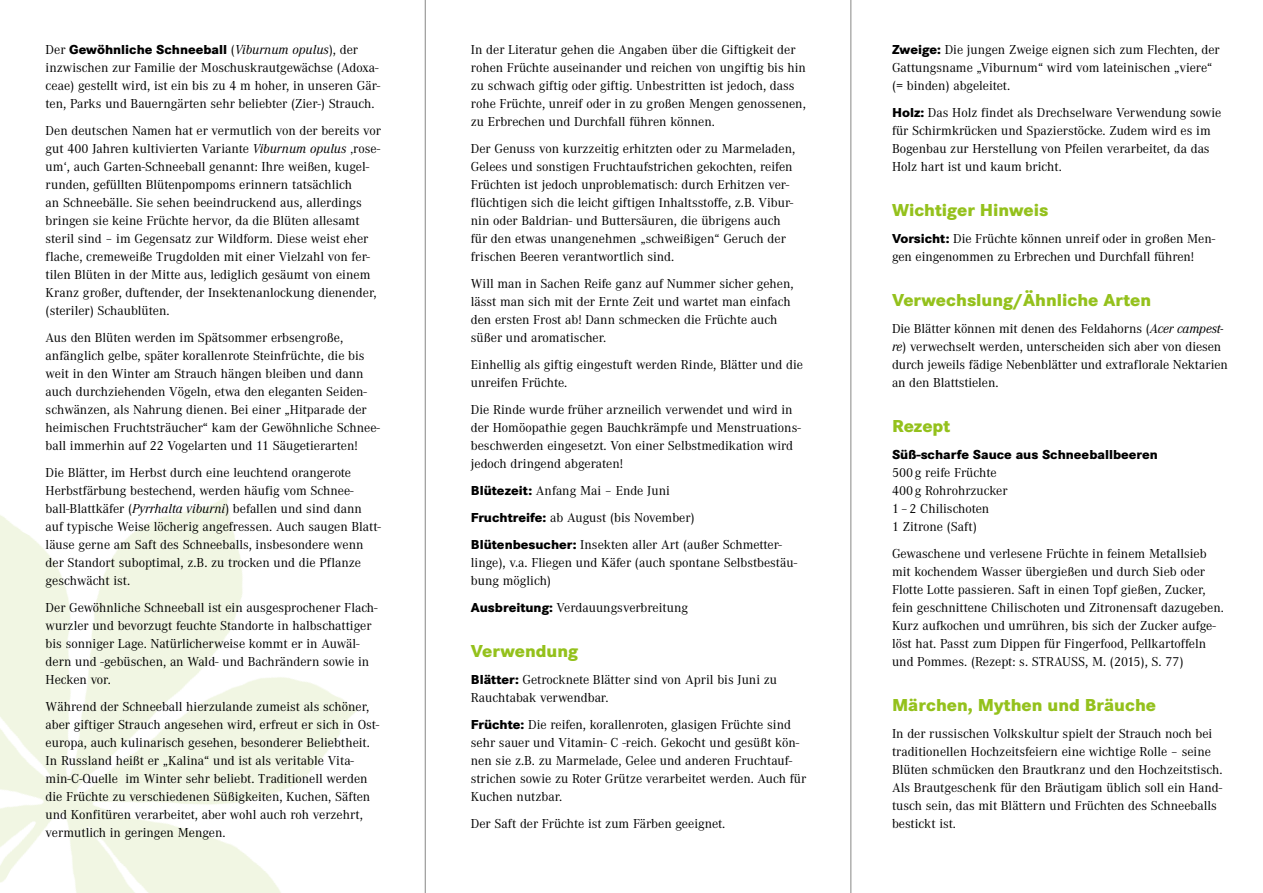
<style>
.page{position:relative;width:1263px;height:893px;background:#fff}
.page>*{position:absolute;margin:0;border:0;box-sizing:border-box;transform-origin:0 0}
.STeck_Head02{font:800 18px "Corporate S";color:#94c11c}
.Steck_Fließ{font:800 18px "Corporate S";color:#94c11c}
.Steck_Fließ-2{font:13.5px/18px "Corporate A";color:#000}
.s1{font-family:"Corporate S";font-weight:800}
.s2{font-style:italic}
.s3{font-style:inherit}
</style>
<div class="page">
<img style="left:0;top:497px;width:358px;height:396px">
<hr style="left:850px;top:0;width:1px;height:893px;background:#878786">
<hr style="left:425px;top:0;width:1px;height:893px;background:#878786">
<p class="Steck_Fließ-2" style="left:46px;top:41px;width:336px">Der <span class="s1">Gewöhnliche Schneeball</span> (<span class="s2">Viburnum opulus</span>), der inzwischen zur Familie der Moschuskrautgewächse (Adoxa&shy;ceae) gestellt wird, ist ein bis zu 4 m hoher, in unseren Gär&shy;ten, Parks und Bauerngärten sehr beliebter (Zier-) Strauch.</p>
<p class="Steck_Fließ-2" style="left:46px;top:122px;width:337px">Den deutschen Namen hat er vermutlich von der bereits vor gut 400 Jahren kultivierten Variante <span class="s2">Viburnum opulus</span> ‚rose&shy;um‘, auch Garten-Schneeball genannt: Ihre weißen, kugel&shy;runden, gefüllten Blütenpompoms erinnern tatsächlich<br>an Schneebälle. Sie sehen beeindruckend aus, allerdings bringen sie keine Früchte hervor, da die Blüten allesamt steril sind – im Gegensatz zur Wildform. Diese weist eher flache, cremeweiße Trugdolden mit einer Vielzahl von fer&shy;tilen Blüten in der Mitte aus, lediglich gesäumt von einem Kranz großer, duftender, der Insektenanlockung dienender, (steriler) Schaublüten.</p>
<p class="Steck_Fließ-2" style="left:46px;top:329px;width:336px">Aus den Blüten werden im Spätsommer erbsengroße, anfänglich gelbe, später korallenrote Steinfrüchte, die bis weit in den Winter am Strauch hängen bleiben und dann auch durchziehenden Vögeln, etwa den eleganten Seiden&shy;schwänzen, als Nahrung dienen. Bei einer „Hitparade der heimischen Fruchtsträucher“ kam der Gewöhnliche Schnee&shy;ball immerhin auf 22 Vogelarten und 11 Säugetierarten!</p>
<p class="Steck_Fließ-2" style="left:46px;top:464px;width:337px">Die Blätter, im Herbst durch eine leuchtend orangerote Herbstfärbung bestechend, werden häufig vom Schnee&shy;ball-Blattkäfer (<span class="s2">Pyrrhalta viburni</span>) befallen und sind dann auf typische Weise löcherig angefressen. Auch saugen Blatt&shy;läuse gerne am Saft des Schneeballs, insbesondere wenn der Standort suboptimal, z.B. zu trocken und die Pflanze geschwächt ist.</p>
<p class="Steck_Fließ-2" style="left:46px;top:599px;width:334px">Der Gewöhnliche Schneeball ist ein ausgesprochener Flach&shy;wurzler und bevorzugt feuchte Standorte in halbschattiger bis sonniger Lage. Natürlicherweise kommt er in Auwäl&shy;dern und -gebüschen, an Wald- und Bachrändern sowie in Hecken vor.</p>
<p class="Steck_Fließ-2" style="left:46px;top:698px;width:335px">Während der Schneeball hierzulande zumeist als schöner, aber giftiger Strauch angesehen wird, erfreut er sich in Ost&shy;europa, auch kulinarisch gesehen, besonderer Beliebtheit.<br>In Russland heißt er „Kalina“ und ist als veritable Vita&shy;min-C-Quelle im Winter sehr beliebt. Traditionell werden die Früchte zu verschiedenen Süßigkeiten, Kuchen, Säften und Konfitüren verarbeitet, aber wohl auch roh verzehrt, vermutlich in geringen Mengen.</p>
<p class="Steck_Fließ-2" style="left:471px;top:41px;width:337px">In der Literatur gehen die Angaben über die Giftigkeit der rohen Früchte auseinander und reichen von ungiftig bis hin zu schwach giftig oder giftig. Unbestritten ist jedoch, dass rohe Früchte, unreif oder in zu großen Mengen genossenen, zu Erbrechen und Durchfall führen können.</p>
<p class="Steck_Fließ-2" style="left:471px;top:140px;width:326px">Der Genuss von kurzzeitig erhitzten oder zu Marmeladen, Gelees und sonstigen Fruchtaufstrichen gekochten, reifen Früchten ist jedoch unproblematisch: durch Erhitzen ver&shy;flüchtigen sich die leicht giftigen Inhaltsstoffe, z.B. Vibur&shy;nin oder Baldrian- und Buttersäuren, die übrigens auch für den etwas unangenehmen „schweißigen“ Geruch der frischen Beeren verantwortlich sind.</p>
<p class="Steck_Fließ-2" style="left:471px;top:275px;width:324px">Will man in Sachen Reife ganz auf Nummer sicher gehen, lässt man sich mit der Ernte Zeit und wartet man einfach den ersten Frost ab! Dann schmecken die Früchte auch süßer und aromatischer.</p>
<p class="Steck_Fließ-2" style="left:471px;top:356px;width:334px">Einhellig als giftig eingestuft werden Rinde, Blätter und die unreifen Früchte.</p>
<p class="Steck_Fließ-2" style="left:471px;top:401px;width:331px">Die Rinde wurde früher arzneilich verwendet und wird in der Homöopathie gegen Bauchkrämpfe und Menstruations&shy;beschwerden eingesetzt. Von einer Selbstmedikation wird jedoch dringend abgeraten!</p>
<p class="Steck_Fließ-2" style="left:471px;top:482px;width:200px"><span class="s1">Blütezeit:</span> Anfang Mai – Ende Juni</p>
<p class="Steck_Fließ-2" style="left:471px;top:509px;width:225px"><span class="s1">Fruchtreife:</span> ab August (bis November)</p>
<p class="Steck_Fließ-2" style="left:471px;top:536px;width:328px"><span class="s1">Blütenbesucher:</span> Insekten aller Art (außer Schmetter&shy;linge), v.a. Fliegen und Käfer (auch spontane Selbstbestäu&shy;bung möglich)</p>
<p class="Steck_Fließ-2" style="left:471px;top:599px;width:219px"><span class="s1">Ausbreitung:</span> Verdauungsverbreitung</p>
<p class="STeck_Head02" style="left:471px;top:640px;width:109px">Verwendung</p>
<p class="Steck_Fließ-2" style="left:471px;top:671px;width:308px"><span class="s1">Blätter:</span> Getrocknete Blätter sind von April bis Juni zu<br>Rauchtabak verwendbar.</p>
<p class="Steck_Fließ-2" style="left:471px;top:716px;width:337px"><span class="s1">Früchte:</span> Die reifen, korallenroten, glasigen Früchte sind sehr sauer und Vitamin- C -reich. Gekocht und gesüßt kön&shy;nen sie z.B. zu Marmelade, Gelee und anderen Fruchtauf&shy;strichen sowie zu Roter Grütze verarbeitet werden. Auch für Kuchen nutzbar.</p>
<p class="Steck_Fließ-2" style="left:471px;top:815px;width:256px">Der Saft der Früchte ist zum Färben geeignet.</p>
<p class="Steck_Fließ-2" style="left:892px;top:41px;width:329px"><span class="s1">Zweige:</span> Die jungen Zweige eignen sich zum Flechten, der<br>Gattungsname „Viburnum“ wird vom lateinischen „viere“ (= binden) abgeleitet.</p>
<p class="Steck_Fließ-2" style="left:892px;top:104px;width:331px"><span class="s1">Holz:</span> Das Holz findet als Drechselware Verwendung sowie für Schirmkrücken und Spazierstöcke. Zudem wird es im Bogenbau zur Herstellung von Pfeilen verarbeitet, da das Holz hart ist und kaum bricht.</p>
<p class="STeck_Head02" style="left:892px;top:199px;width:158px">Wichtiger Hinweis</p>
<p class="Steck_Fließ-2" style="left:892px;top:230px;width:325px"><span class="s1">Vorsicht:</span> Die Früchte können unreif oder in großen Men&shy;gen eingenommen zu Erbrechen und Durchfall führen!</p>
<p class="Steck_Fließ" style="left:892px;top:289px;width:261px">Verwechslung/Ähnliche Arten</p>
<p class="Steck_Fließ-2" style="left:892px;top:320px;width:337px">Die Blätter können mit denen des Feldahorns (<span class="s2">Acer campest&shy;re</span>) verwechselt werden, unterscheiden sich aber von diesen durch jeweils fädige Nebenblätter und extraflorale Nektarien an den Blattstielen.</p>
<p class="STeck_Head02" style="left:892px;top:415px;width:60px">Rezept</p>
<p class="Steck_Fließ-2" style="left:892px;top:446px;width:267px"><span class="s1">Süß-scharfe Sauce aus Schneeballbeeren<br></span>500g reife Früchte<br>400g Rohrohrzucker<br>1–2 Chilischoten<br>1 Zitrone (Saft)</p>
<p class="Steck_Fließ-2" style="left:892px;top:545px;width:333px">Gewaschene und verlesene Früchte in feinem Metallsieb mit kochendem Wasser übergießen und durch Sieb oder Flotte Lotte passieren. Saft in einen Topf gießen, Zucker, fein geschnittene Chilischoten und Zitronensaft dazugeben.<br>Kurz aufkochen und umrühren, bis sich der Zucker aufge&shy;löst hat. Passt zum Dippen für Fingerfood, Pellkartoffeln und Pommes. (Rezept: s. <span class="s3">STRAUSS</span>, M. (2015), S. 77)</p>
<p class="STeck_Head02" style="left:892px;top:694px;width:266px">Märchen, Mythen und Bräuche</p>
<p class="Steck_Fließ-2" style="left:892px;top:725px;width:332px">In der russischen Volkskultur spielt der Strauch noch bei traditionellen Hochzeitsfeiern eine wichtige Rolle – seine Blüten schmücken den Brautkranz und den Hochzeitstisch.<br>Als Brautgeschenk für den Bräutigam üblich soll ein Hand&shy;tusch sein, das mit Blättern und Früchten des Schneeballs bestickt ist.</p>
</div>
